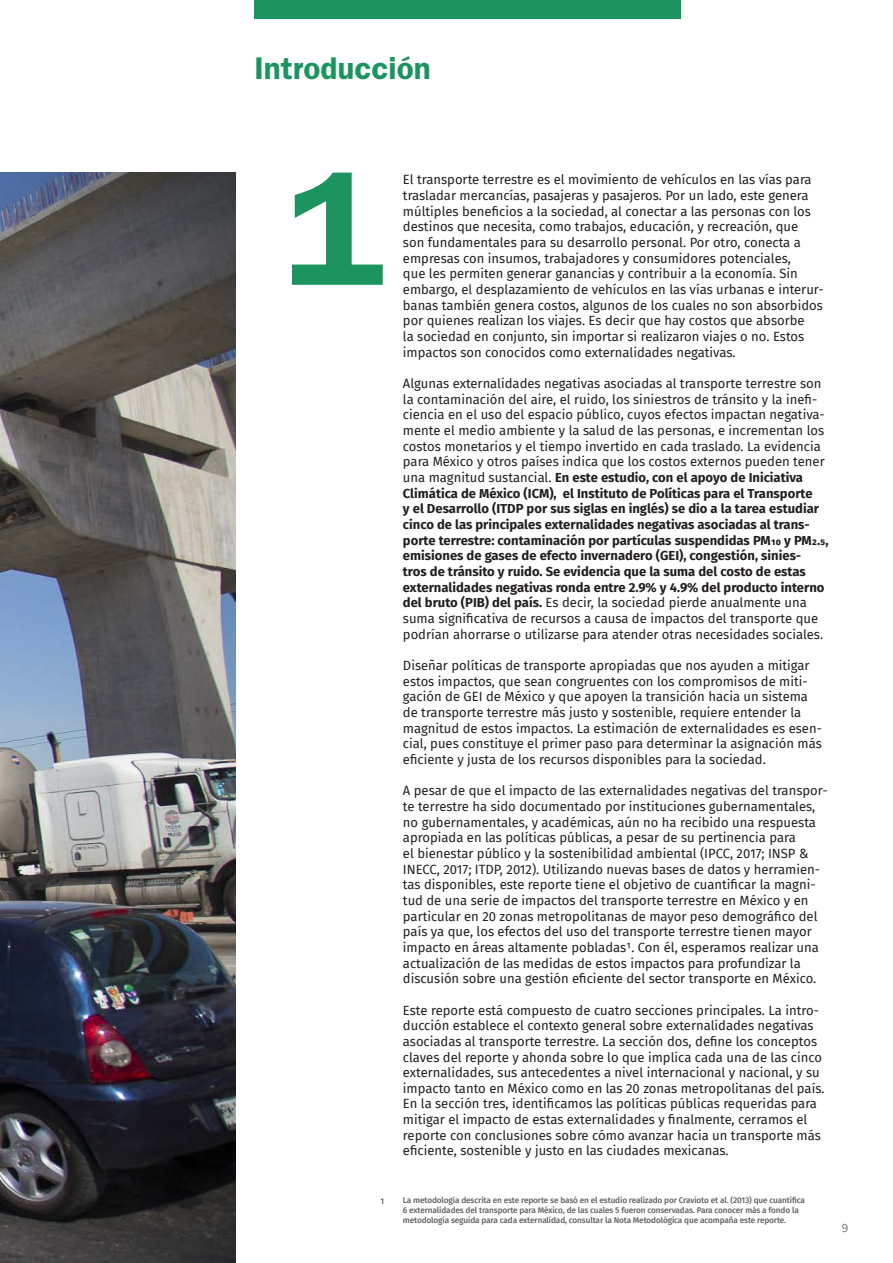
<style>
.page{position:relative;width:893px;height:1263px;background:#fff}
.page>*{position:absolute;margin:0;border:0;box-sizing:border-box;transform-origin:0 0}
.t1{font:600 163.5px "ITC Franklin Gothic Std";color:#1c9460}
.t2{font:600 31.5px "ITC Franklin Gothic Std";color:#1c9460}
.t3{font:13.05px/15.6px "Fira Sans";color:#231f20}
.t4{font:10.5px "Geneva";color:#76787b}
.t5{font:500 8.25px/9.9px "Fira Sans";letter-spacing:-.015em;color:#5f5f62}
.s1{font-weight:700}
</style>
<div class="page">
<img style="left:0;top:172px;width:236px;height:1091px">
<div style="left:255px;top:0;width:426px;height:18px;background:#1c9460"></div>
<p class="t2" style="left:254px;top:50px;width:178px">Introducción</p>
<p class="t1" style="left:286px;top:132px;width:100px">1</p>
<p class="t3" style="left:403px;top:172px;width:422px">El transporte terrestre es el movimiento de vehículos en las vías para trasladar mercancías, pasajeras y pasajeros. Por un lado, este genera múltiples beneficios a la sociedad, al conectar a las personas con los destinos que necesita, como trabajos, educación, y recreación, que<br>son fundamentales para su desarrollo personal. Por otro, conecta a empresas con insumos, trabajadores y consumidores potenciales,<br>que les permiten generar ganancias y contribuir a la economía. Sin embargo, el desplazamiento de vehículos en las vías urbanas e interur&shy;banas también genera costos, algunos de los cuales no son absorbidos por quienes realizan los viajes. Es decir que hay costos que absorbe<br>la sociedad en conjunto, sin importar si realizaron viajes o no. Estos impactos son conocidos como externalidades negativas.</p>
<p class="t3" style="left:403px;top:375px;width:427px">Algunas externalidades negativas asociadas al transporte terrestre son la contaminación del aire, el ruido, los siniestros de tránsito y la inefi&shy;ciencia en el uso del espacio público, cuyos efectos impactan negativa&shy;mente el medio ambiente y la salud de las personas, e incrementan los costos monetarios y el tiempo invertido en cada traslado. La evidencia para México y otros países indica que los costos externos pueden tener una magnitud sustancial. <span class="s1">En este estudio, con el apoyo de Iniciativa Climática de México (ICM), el Instituto de Políticas para el Transporte<br>y el Desarrollo (ITDP por sus siglas en inglés) se dio a la tarea estudiar cinco de las principales externalidades negativas asociadas al trans&shy;porte terrestre: contaminación por partículas suspendidas PM10 y PM2.5, emisiones de gases de efecto invernadero (GEI), congestión, sinies-<br>tros de tránsito y ruido. Se evidencia que la suma del costo de estas externalidades negativas ronda entre 2.9% y 4.9% del producto interno del bruto (PIB) del país.</span> Es decir, la sociedad pierde anualmente una suma significativa de recursos a causa de impactos del transporte que podrían ahorrarse o utilizarse para atender otras necesidades sociales.</p>
<p class="t3" style="left:403px;top:657px;width:420px">Diseñar políticas de transporte apropiadas que nos ayuden a mitigar estos impactos, que sean congruentes con los compromisos de miti&shy;gación de GEI de México y que apoyen la transición hacia un sistema de transporte terrestre más justo y sostenible, requiere entender la magnitud de estos impactos. La estimación de externalidades es esen&shy;cial, pues constituye el primer paso para determinar la asignación más eficiente y justa de los recursos disponibles para la sociedad.</p>
<p class="t3" style="left:403px;top:782px;width:426px">A pesar de que el impacto de las externalidades negativas del transpor&shy;te terrestre ha sido documentado por instituciones gubernamentales, no gubernamentales, y académicas, aún no ha recibido una respuesta apropiada en las políticas públicas, a pesar de su pertinencia para<br>el bienestar público y la sostenibilidad ambiental (IPCC, 2017; INSP &amp; INECC, 2017; ITDP, 2012). Utilizando nuevas bases de datos y herramien&shy;tas disponibles, este reporte tiene el objetivo de cuantificar la magni&shy;tud de una serie de impactos del transporte terrestre en México y en particular en 20 zonas metropolitanas de mayor peso demográfico del país ya que, los efectos del uso del transporte terrestre tienen mayor impacto en áreas altamente pobladas1. Con él, esperamos realizar una actualización de las medidas de estos impactos para profundizar la discusión sobre una gestión eficiente del sector transporte en México.</p>
<p class="t3" style="left:403px;top:1002px;width:423px">Este reporte está compuesto de cuatro secciones principales. La intro&shy;ducción establece el contexto general sobre externalidades negativas asociadas al transporte terrestre. La sección dos, define los conceptos claves del reporte y ahonda sobre lo que implica cada una de las cinco externalidades, sus antecedentes a nivel internacional y nacional, y su impacto tanto en México como en las 20 zonas metropolitanas del país.<br>En la sección tres, identificamos las políticas públicas requeridas para mitigar el impacto de estas externalidades y finalmente, cerramos el reporte con conclusiones sobre cómo avanzar hacia un transporte más eficiente, sostenible y justo en las ciudades mexicanas.</p>
<p class="t5" style="left:403px;top:1194px;width:404px">La metodología descrita en este reporte se basó en el estudio realizado por Cravioto et al. (2013) que cuantifica<br>6 externalidades del transporte para México, de las cuales 5 fueron conservadas. Para conocer más a fondo la metodología seguida para cada externalidad, consultar la Nota Metodológica que acompaña este reporte.</p>
<p class="t5" style="left:380px;top:1196px;width:5px">1</p>
<p class="t4" style="left:841px;top:1222px;width:9px">9</p>
</div>
